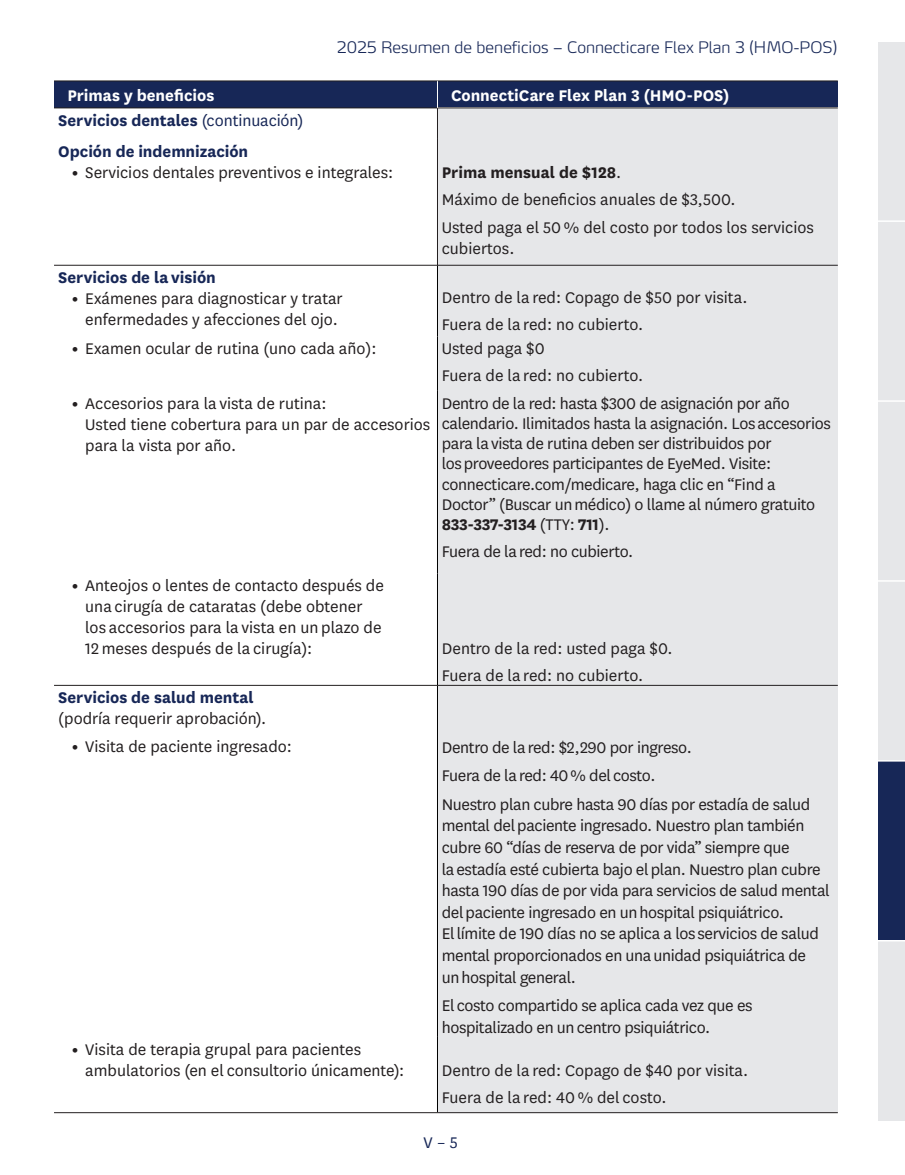
<style>
.page{position:relative;width:905px;height:1175px;background:#fff}
.page>*{position:absolute;margin:0;border:0;box-sizing:border-box;transform-origin:0 0}
.t1{font:18px/21.6px "National";letter-spacing:-.02em;color:#231f20}
.t2{font:18px/21px "National";color:#231f20}
.t3{font:700 18px "National";letter-spacing:-.005em;color:#172757}
.t4{font:700 18px "National";letter-spacing:-.005em;color:#fff}
.t5{font:700 18px "National";color:#231f20}
.t6{font:18px "National";color:#172757}
.t7{font:300 expanded 15.75px "Max Pro";color:#172757}
.s1{font-weight:400}
.s2{font-weight:800}
.s3{font-weight:700}
</style>
<div class="page">
<div style="left:878px;top:41px;width:26px;height:180px;background:#e6e7e9"></div>
<div style="left:878px;top:221px;width:26px;height:180px;background:#e6e7e9"></div>
<div style="left:878px;top:401px;width:26px;height:180px;background:#e6e7e9"></div>
<div style="left:878px;top:581px;width:26px;height:180px;background:#e6e7e9"></div>
<div style="left:878px;top:940px;width:26px;height:180px;background:#e6e7e9"></div>
<div style="left:878px;top:761px;width:26px;height:179px;background:#172757"></div>
<hr style="left:878px;top:40px;width:26px;height:2px;background:#fff">
<hr style="left:878px;top:220px;width:26px;height:2px;background:#fff">
<hr style="left:878px;top:400px;width:26px;height:2px;background:#fff">
<svg style="left:878px;top:580px;width:26px;height:1px"></svg>
<svg style="left:878px;top:760px;width:26px;height:1px"></svg>
<svg style="left:878px;top:940px;width:26px;height:1px"></svg>
<div style="left:54px;top:81px;width:383px;height:27px;background:#172757"></div>
<div style="left:437px;top:81px;width:400px;height:27px;background:#172757"></div>
<div style="left:437px;top:108px;width:400px;height:31px;background:#e6e7e9"></div>
<div style="left:437px;top:139px;width:400px;height:126px;background:#e6e7e9"></div>
<div style="left:437px;top:265px;width:400px;height:71px;background:#e6e7e9"></div>
<div style="left:437px;top:336px;width:400px;height:55px;background:#e6e7e9"></div>
<div style="left:437px;top:391px;width:400px;height:182px;background:#e6e7e9"></div>
<div style="left:437px;top:573px;width:400px;height:112px;background:#e6e7e9"></div>
<div style="left:437px;top:685px;width:400px;height:351px;background:#e6e7e9"></div>
<div style="left:437px;top:1036px;width:400px;height:76px;background:#e6e7e9"></div>
<hr style="left:54px;top:81px;width:383px;height:1px;background:#231f20">
<hr style="left:437px;top:81px;width:400px;height:1px;background:#231f20">
<hr style="left:54px;top:108px;width:383px;height:1px;background:#231f20">
<hr style="left:437px;top:108px;width:400px;height:1px;background:#231f20">
<hr style="left:437px;top:108px;width:1px;height:31px;background:#231f20">
<hr style="left:437px;top:139px;width:1px;height:126px;background:#231f20">
<hr style="left:54px;top:265px;width:383px;height:1px;background:#231f20">
<hr style="left:437px;top:265px;width:400px;height:1px;background:#231f20">
<hr style="left:54px;top:685px;width:383px;height:1px;background:#231f20">
<hr style="left:437px;top:685px;width:400px;height:1px;background:#231f20">
<hr style="left:437px;top:265px;width:1px;height:71px;background:#000">
<hr style="left:437px;top:336px;width:1px;height:55px;background:#000">
<hr style="left:437px;top:391px;width:1px;height:182px;background:#000">
<hr style="left:437px;top:573px;width:1px;height:112px;background:#000">
<hr style="left:437px;top:685px;width:1px;height:351px;background:#000">
<hr style="left:437px;top:1036px;width:1px;height:76px;background:#000">
<svg style="left:437px;top:81px;width:1px;height:27px"></svg>
<hr style="left:54px;top:1112px;width:383px;height:1px;background:#231f20">
<hr style="left:437px;top:1112px;width:400px;height:1px;background:#231f20">
<p class="t7" style="left:337px;top:34px;width:502px">2025 Resumen de beneficios – Connecticare Flex Plan 3 (HMO-POS)</p>
<p class="t4" style="left:68px;top:83px;width:148px">Primas y beneficios</p>
<p class="t4" style="left:451px;top:83px;width:280px">ConnectiCare Flex Plan 3 (HMO-POS)</p>
<p class="t3" style="left:58px;top:107px;width:247px">Servicios dentales <span class="s1">(continuación)</span></p>
<p class="t3" style="left:58px;top:138px;width:191px">Opción de indemnización</p>
<p class="t2" style="left:72px;top:161px;width:323px"><span class="s2">•</span> Servicios dentales preventivos e integrales:</p>
<p class="t5" style="left:442px;top:159px;width:181px">Prima mensual de $128<span class="s1">.</span></p>
<p class="t2" style="left:442px;top:189px;width:295px">Máximo de beneficios anuales de $3,500.</p>
<p class="t2" style="left:442px;top:216px;width:373px">Usted paga el 50 % del costo por todos los servicios cubiertos.</p>
<p class="t3" style="left:58px;top:265px;width:159px">Servicios de la visión</p>
<p class="t2" style="left:72px;top:287px;width:272px;text-align:center"><span class="s2">•</span> Exámenes para diagnosticar y tratar enfermedades y afecciones del ojo.</p>
<p class="t2" style="left:72px;top:337px;width:306px"><span class="s2">•</span> Examen ocular de rutina (uno cada año):</p>
<p class="t2" style="left:85px;top:392px;width:346px;text-indent:-13px"><span class="s2">•</span> Accesorios para la vista de rutina:<br>Usted tiene cobertura para un par de accesorios para la vista por año.</p>
<p class="t2" style="left:442px;top:286px;width:307px">Dentro de la red: Copago de $50 por visita.</p>
<p class="t2" style="left:442px;top:313px;width:203px">Fuera de la red: no cubierto.</p>
<p class="t2" style="left:442px;top:337px;width:104px">Usted paga $0</p>
<p class="t2" style="left:442px;top:364px;width:203px">Fuera de la red: no cubierto.</p>
<p class="t1" style="left:442px;top:392px;width:390px;line-height:20.2px">Dentro de la red: hasta $300 de asignación por año calendario. Ilimitados hasta la asignación. Los accesorios para la vista de rutina deben ser distribuidos por<br>los proveedores participantes de EyeMed. Visite: connecticare.com/medicare, haga clic en “Find a Doctor” (Buscar un médico) o llame al número gratuito <span class="s3">833-337-3134</span> (TTY: <span class="s3">711</span>).</p>
<p class="t1" style="left:442px;top:540px;width:193px">Fuera de la red: no cubierto.</p>
<p class="t2" style="left:85px;top:574px;width:300px;text-indent:-14px"><span class="s2">•</span> Anteojos o lentes de contacto después de una cirugía de cataratas (debe obtener los accesorios para la vista en un plazo de 12 meses después de la cirugía):</p>
<p class="t3" style="left:58px;top:685px;width:197px">Servicios de salud mental</p>
<p class="t1" style="left:58px;top:707px;width:209px">(podría requerir aprobación).</p>
<p class="t2" style="left:72px;top:735px;width:222px"><span class="s2">•</span> Visita de paciente ingresado:</p>
<p class="t2" style="left:85px;top:1037px;width:320px;text-indent:-14px"><span class="s2">•</span> Visita de terapia grupal para pacientes ambulatorios (en el consultorio únicamente):</p>
<p class="t2" style="left:442px;top:637px;width:232px">Dentro de la red: usted paga $0.</p>
<p class="t2" style="left:442px;top:664px;width:203px">Fuera de la red: no cubierto.</p>
<p class="t1" style="left:442px;top:736px;width:251px">Dentro de la red: $2,290 por ingreso.</p>
<p class="t1" style="left:442px;top:764px;width:215px">Fuera de la red: 40 % del costo.</p>
<p class="t1" style="left:442px;top:792px;width:389px">Nuestro plan cubre hasta 90 días por estadía de salud mental del paciente ingresado. Nuestro plan también cubre 60 “días de reserva de por vida” siempre que<br>la estadía esté cubierta bajo el plan. Nuestro plan cubre hasta 190 días de por vida para servicios de salud mental del paciente ingresado en un hospital psiquiátrico.<br>El límite de 190 días no se aplica a los servicios de salud mental proporcionados en una unidad psiquiátrica de<br>un hospital general.</p>
<p class="t1" style="left:442px;top:994px;width:312px">El costo compartido se aplica cada vez que es hospitalizado en un centro psiquiátrico.</p>
<p class="t2" style="left:442px;top:1058px;width:308px">Dentro de la red: Copago de $40 por visita.</p>
<p class="t2" style="left:442px;top:1085px;width:226px">Fuera de la red: 40 % del costo.</p>
<p class="t6" style="left:423px;top:1130px;width:36px">V – 5</p>
</div>
